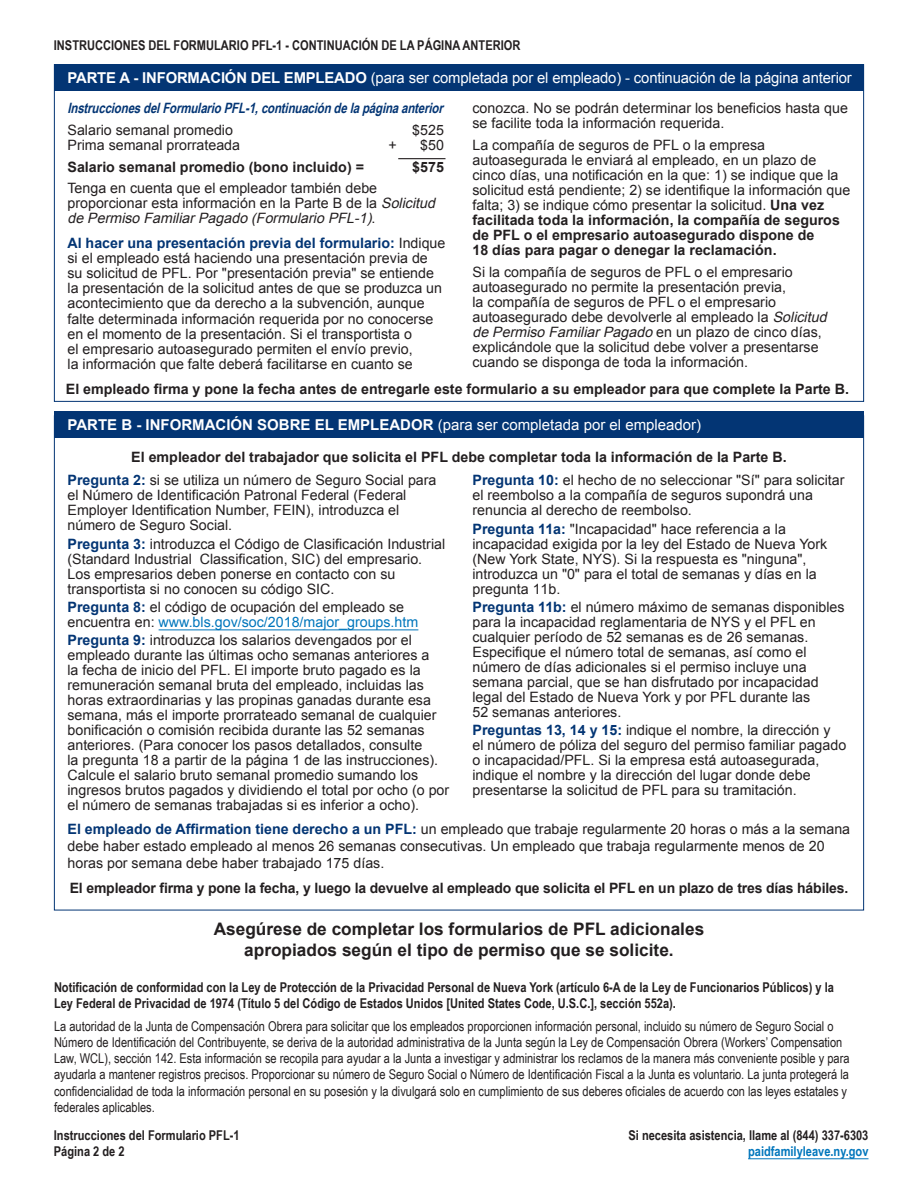
<style>
.page{position:relative;width:918px;height:1188px;background:#fff}
.page>*{position:absolute;margin:0;border:0;box-sizing:border-box;transform-origin:0 0}
.Bold_Centered{font:700 17.25px/20.7px "Arial";color:#231f20;text-align:center}
.Sections{font:15px "Arial";letter-spacing:-.01em;color:#fff}
.Sections-2{font:700 15px "Arial";color:#fff}
.t1{font:14.25px/15px "Arial";color:#231f20}
.Bold_Centered-2{font:700 14.25px "Arial";color:#231f20}
.Forms_Italic{font:italic 700 14.25px "Arial Narrow";color:#033574}
.Normal_9pt{font:13.5px/16.2px "Arial Narrow";color:#231f20}
.Page{font:700 13.5px/16.2px "Arial Narrow";color:#231f20}
.Assistance{font:700 13.5px "Arial Narrow";color:#231f20}
.Assistance-2{font:700 13.5px "Arial Narrow";color:#0076bc}
.s1{font-weight:700}
.s2{font-style:italic}
.s3{font-weight:700;color:#033574}
.s4{font-weight:400}
.s5{color:#0076bc}
</style>
<div class="page">
<div style="left:54px;top:411px;width:810px;height:27px;background:#033574"></div>
<hr style="left:159px;top:630px;width:259px;height:1px;background:#0076bc">
<div style="left:54px;top:64px;width:810px;height:27px;background:#033574"></div>
<hr style="left:398px;top:158px;width:48px;height:1px;background:#231f20">
<hr style="left:748px;top:1159px;width:121px;height:1px;background:#0076bc">
<p class="Page" style="left:54px;top:37px;width:468px">INSTRUCCIONES DEL FORMULARIO PFL-1 - CONTINUACIÓN DE LA PÁGINA ANTERIOR</p>
<p class="Sections" style="left:68px;top:68px;width:786px"><span class="s1">PARTE A - INFORMACIÓN DEL EMPLEADO</span> (para ser completada por el empleado) - continuación de la página anterior</p>
<p class="Forms_Italic" style="left:68px;top:97px;width:381px">InstruccionesdelFormularioPFL-1,continuacióndelapáginaanterior</p>
<p class="t1" style="left:473px;top:101px;width:377px">conozca. No se podrán determinar los beneficios hasta que se facilite toda la información requerida.</p>
<p class="t1" style="left:472px;top:138px;width:379px">La compañía de seguros de PFL o la empresa autoasegurada le enviará al empleado, en un plazo de cinco días, una notificación en la que: 1) se indique que la solicitud está pendiente; 2) se identifique la información que falta; 3) se indique cómo presentar la solicitud. <span class="s1">Una vez facilitada toda la información, la compañía de seguros de PFL o el empresario autoasegurado dispone de<br>18 días para pagar o denegar la reclamación.</span></p>
<p class="t1" style="left:472px;top:264px;width:360px">Si la compañía de seguros de PFL o el empresario autoasegurado no permite la presentación previa,<br>la compañía de seguros de PFL o el empresario autoasegurado debe devolverle al empleado la <span class="s2">Solicitud de Permiso FamiliarPagado</span> e n u n p l a z o d e c i n c o d í a s , explicándole que la solicitud debe volver a presentarse cuando se disponga de toda la información.</p>
<p class="Bold_Centered-2" style="left:66px;top:380px;width:785px">El empleado firma y pone la fecha antes de entregarle este formulario a su empleador para que complete la Parte B.</p>
<p class="t1" style="left:68px;top:123px;width:167px">Salario semanal promedio</p>
<p class="t1" style="left:412px;top:123px;width:33px">$525</p>
<p class="t1" style="left:68px;top:138px;width:174px">Prima semanal prorrateada</p>
<p class="t1" style="left:388px;top:138px;width:10px">+</p>
<p class="t1" style="left:420px;top:138px;width:25px">$50</p>
<p class="Bold_Centered-2" style="left:68px;top:157px;width:298px">Salario semanal promedio (bono incluido) =</p>
<p class="Bold_Centered-2" style="left:412px;top:157px;width:33px">$575</p>
<p class="t1" style="left:68px;top:181px;width:373px">Tenga en cuenta que el empleador también debe proporcionar esta información en la Parte B de la <span class="s2">Solicitud de Permiso FamiliarPagado (Formulario PFL-1)</span>.</p>
<p class="t1" style="left:68px;top:236px;width:379px"><span class="s3">Al hacer una presentación previa del formulario:</span> Indique si el empleado está haciendo una presentación previa de su solicitud de PFL. Por "presentación previa" se entiende la presentación de la solicitud antes de que se produzca un acontecimiento que da derecho a la subvención, aunque falte determinada información requerida por no conocerse en el momento de la presentación. Si el transportista o<br>el empresario autoasegurado permiten el envío previo,<br>la información que falte deberá facilitarse en cuanto se</p>
<p class="Sections-2" style="left:68px;top:414px;width:635px">PARTE B - INFORMACIÓN SOBRE EL EMPLEADOR <span class="s4">(para ser completada por el empleador)</span></p>
<p class="Bold_Centered-2" style="left:131px;top:447px;width:657px">El empleador del trabajador que solicita el PFL debe completar toda la información de la Parte B.</p>
<p class="t1" style="left:68px;top:473px;width:371px"><span class="s3">Pregunta 2:</span> si se utiliza un número de Seguro Social para el Número de Identificación Patronal Federal (Federal Employer Identification Number, FEIN), introduzca el número de Seguro Social.</p>
<p class="t1" style="left:68px;top:536px;width:379px"><span class="s3">Pregunta 3:</span> introduzca el Código de Clasificación Industrial (Standard Industrial Classification, SIC) del empresario.<br>Los empresarios deben ponerse en contacto con su transportista si no conocen su código SIC.</p>
<p class="t1" style="left:68px;top:600px;width:352px"><span class="s3">Pregunta 8:</span> el código de ocupación del empleado se encuentra en: <span class="s5">www.bls.gov/soc/2018/major_groups.htm</span></p>
<p class="t1" style="left:68px;top:633px;width:383px"><span class="s3">Pregunta 9:</span> introduzca los salarios devengados por el empleado durante las últimas ocho semanas anteriores a<br>la fecha de inicio del PFL. El importe bruto pagado es la remuneración semanal bruta del empleado, incluidas las horas extraordinarias y las propinas ganadas durante esa semana, más el importe prorrateado semanal de cualquier bonificación o comisión recibida durante las 52 semanas anteriores. (Para conocer los pasos detallados, consulte<br>la pregunta 18 a partir de la página 1 de las instrucciones).<br>Calcule el salario bruto semanal promedio sumando los ingresos brutos pagados y dividiendo el total por ocho (o por el número de semanas trabajadas si es inferior a ocho).</p>
<p class="t1" style="left:472px;top:473px;width:374px"><span class="s3">Pregunta 10:</span> el hecho de no seleccionar "Sí" para solicitar el reembolso a la compañía de seguros supondrá una renuncia al derecho de reembolso.</p>
<p class="t1" style="left:472px;top:521px;width:356px"><span class="s3">Pregunta 11a:</span> "Incapacidad" hace referencia a la incapacidad exigida por la ley del Estado de Nueva York (New York State, NYS). Si la respuesta es "ninguna", introduzca un "0" para el total de semanas y días en la pregunta 11b.</p>
<p class="t1" style="left:472px;top:600px;width:374px"><span class="s3">Pregunta 11b:</span> el número máximo de semanas disponibles para la incapacidad reglamentaria de NYS y el PFL en cualquier período de 52 semanas es de 26 semanas.<br>Especifique el número total de semanas, así como el número de días adicionales si el permiso incluye una semana parcial, que se han disfrutado por incapacidad legal del Estado de Nueva York y por PFL durante las<br>52 semanas anteriores.</p>
<p class="t1" style="left:472px;top:723px;width:375px"><span class="s3">Preguntas 13, 14 y 15:</span> indique el nombre, la dirección y<br>el número de póliza del seguro del permiso familiar pagado o incapacidad/PFL. Si la empresa está autoasegurada, indique el nombre y la dirección del lugar donde debe presentarse la solicitud de PFL para su tramitación.</p>
<p class="t1" style="left:68px;top:821px;width:784px;line-height:17.1px"><span class="s3">El empleado de Affirmation tiene derecho a un PFL:</span> un empleado que trabaje regularmente 20 horas o más a la semana debe haber estado empleado al menos 26 semanas consecutivas. Un empleado que trabaja regularmente menos de 20 horas por semana debe haber trabajado 175 días.</p>
<p class="Bold_Centered-2" style="left:70px;top:879px;width:780px">El empleador firma y pone la fecha, y luego la devuelve al empleado que solicita el PFL en un plazo de tres días hábiles.</p>
<p class="Bold_Centered" style="left:214px;top:919px;width:492px">Asegúrese de completar los formularios de PFL adicionales apropiados según el tipo de permiso que se solicite.</p>
<p class="Page" style="left:54px;top:978px;width:781px">Notificación de conformidad con la Ley de Protección de la Privacidad Personal de Nueva York (artículo 6-A de la Ley de Funcionarios Públicos) y la<br>Ley Federal de Privacidad de 1974 (Título 5 del Código de Estados Unidos [United States Code, U.S.C.], sección 552a).</p>
<p class="Normal_9pt" style="left:54px;top:1018px;width:797px">La autoridad de la Junta de Compensación Obrera para solicitar que los empleados proporcionen información personal, incluido su número de Seguro Social o Número de Identificación del Contribuyente, se deriva de la autoridad administrativa de la Junta según la Ley de Compensación Obrera (Workers’ Compensation Law, WCL), sección 142. Esta información se recopila para ayudar a la Junta a investigar y administrar los reclamos de la manera más conveniente posible y para ayudarla a mantener registros precisos. Proporcionar su número de Seguro Social o Número de Identificación Fiscal a la Junta es voluntario. La junta protegerá la confidencialidad de toda la información personal en su posesión y la divulgará solo en cumplimiento de sus deberes oficiales de acuerdo con las leyes estatales y federales aplicables.</p>
<p class="Page" style="left:54px;top:1126px;width:187px">Instrucciones del Formulario PFL-1</p>
<p class="Page" style="left:54px;top:1142px;width:72px">Página 2 de 2</p>
<p class="Assistance" style="left:628px;top:1125px;width:242px">Si necesita asistencia, llame al (844) 337-6303</p>
<p class="Assistance-2" style="left:748px;top:1141px;width:122px">paidfamilyleave.ny.gov</p>
</div>
